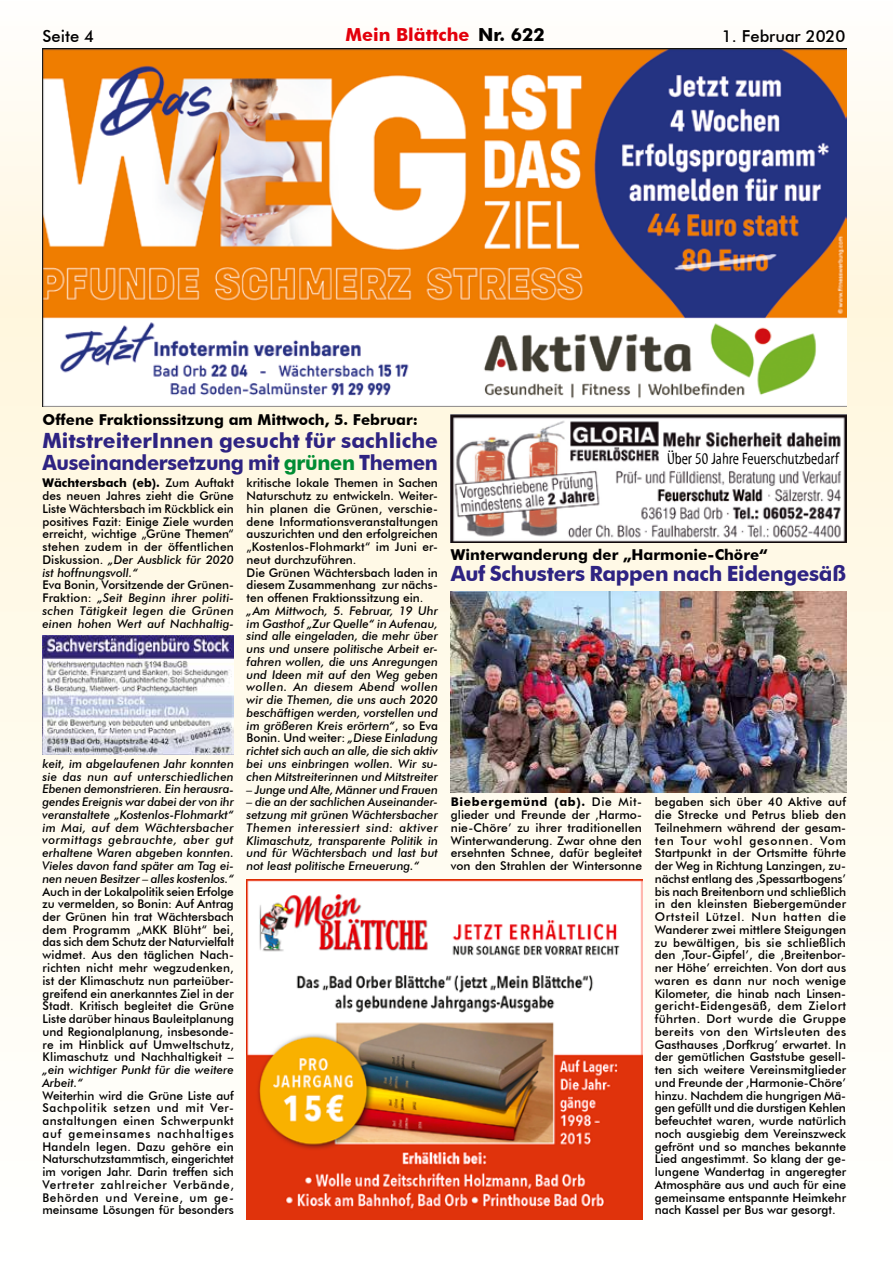
<style>
.page{position:relative;width:893px;height:1263px;background:#fff}
.page>*{position:absolute;margin:0;border:0;box-sizing:border-box;transform-origin:0 0}
.t1{font:700 21px/22.5px "Futura BT";letter-spacing:-.015em;color:#2e2382}
.t2{font:700 18px "Futura BT";color:#e3000b}
.t3{font:16.5px "Myriad Std Tilt";color:#000}
.t4{font:500 16.5px "Futura BT";color:#000}
.t5{font:700 15px "Futura BT";color:#000}
.t6{font:500 12px/12.8px "Futura BT";color:#000;text-align:justify}
.t7{font:italic 500 12px/12.8px "Futura BT";color:#000;text-align:justify}
.s1{color:#000}
.s2{color:#008d34}
.s3{font-weight:700}
.s4{font-style:italic}
.s5{font-style:normal}
</style>
<div class="page">
<img style="left:0;top:48px;width:893px;height:1172px">
<img style="left:43px;top:49px;width:803px;height:357px">
<img style="left:43px;top:635px;width:191px;height:119px">
<img style="left:451px;top:414px;width:395px;height:129px">
<div style="left:661px;top:450px;width:181px;height:19px;background:#fff"></div>
<img style="left:247px;top:879px;width:395px;height:341px">
<img style="left:451px;top:592px;width:395px;height:200px">
<h3 class="t4" style="left:43px;top:26px;width:53px">Seite 4</h3>
<h2 class="t2" style="left:345px;top:24px;width:201px">Mein Blättche <span class="s1">Nr. 622</span></h2>
<h3 class="t4" style="left:722px;top:26px;width:125px">1. Februar 2020</h3>
<p class="t5" style="left:43px;top:411px;width:377px">Offene Fraktionssitzung am Mittwoch, 5. Februar:</p>
<h1 class="t1" style="left:43px;top:429px;width:397px">MitstreiterInnen gesucht für sachliche<br>Auseinandersetzung mit <span class="s2">grünen</span> Themen</h1>
<p class="t6" style="left:43px;top:477px;width:193px"><span class="s3">Wächtersbach (eb).</span> Zum Auftakt des neuen Jahres zieht die Grüne Liste Wächtersbach im Rückblick ein positives Fazit: Einige Ziele wurden erreicht, wichtige „Grüne Themen“ stehen zudem in der öffentlichen Diskussion. <span class="s4">„Der Ausblick für 2020 ist hoffnungsvoll.“</span></p>
<p class="t7" style="left:43px;top:579px;width:193px"><span class="s5">Eva Bonin, Vorsitzende der Grünen-Fraktion:</span> „Seit Beginn ihrer politi&shy;schen Tätigkeit legen die Grünen einen hohen Wert auf Nachhaltig-</p>
<p class="t7" style="left:43px;top:757px;width:193px">keit, im abgelaufenen Jahr konnten sie das nun auf unterschiedlichen Ebenen demonstrieren. Ein herausra&shy;gendes Ereignis war dabei der von ihr veranstaltete „Kostenlos-Flohmarkt“ im Mai, auf dem Wächtersbacher vormittags gebrauchte, aber gut erhaltene Waren abgeben konnten.<br>Vieles davon fand später am Tag ei&shy;nen neuen Besitzer – alles kostenlos.“</p>
<p class="t6" style="left:43px;top:885px;width:193px">Auch in der Lokalpolitik seien Erfolge zu vermelden, so Bonin: Auf Antrag der Grünen hin trat Wächtersbach dem Programm „MKK Blüht“ bei, das sich dem Schutz der Naturvielfalt widmet. Aus den täglichen Nach&shy;richten nicht mehr wegzudenken, ist der Klimaschutz nun parteiüber&shy;greifend ein anerkanntes Ziel in der Stadt. Kritisch begleitet die Grüne Liste darüber hinaus Bauleitplanung und Regionalplanung, insbesonde&shy;re im Hinblick auf Umweltschutz, Klimaschutz und Nachhaltigkeit –</p>
<p class="t7" style="left:43px;top:1063px;width:193px">„ein wichtiger Punkt für die weitere<br>Arbeit.“</p>
<p class="t6" style="left:43px;top:1089px;width:193px">Weiterhin wird die Grüne Liste auf Sachpolitik setzen und mit Ver&shy;anstaltungen einen Schwerpunkt auf gemeinsames nachhaltiges Handeln legen. Dazu gehöre ein Naturschutzstammtisch, eingerichtet im vorigen Jahr. Darin treffen sich Vertreter zahlreicher Verbände, Behörden und Vereine, um ge&shy;meinsame Lösungen für besonders</p>
<p class="t6" style="left:247px;top:477px;width:193px;text-align:left">kritische lokale Themen in Sachen Naturschutz zu entwickeln. Weiter&shy;hin planen die Grünen, verschie&shy;dene Informationsveranstaltungen auszurichten und den erfolgreichen „Kostenlos-Flohmarkt“ im Juni er&shy;neut durchzuführen.<br>Die Grünen Wächtersbach laden in diesem Zusammenhang zur nächs&shy;ten offenen Fraktionssitzung ein.</p>
<p class="t7" style="left:247px;top:604px;width:193px">„Am Mittwoch, 5. Februar, 19 Uhr im Gasthof „Zur Quelle“ in Aufenau, sind alle eingeladen, die mehr über uns und unsere politische Arbeit er&shy;fahren wollen, die uns Anregungen und Ideen mit auf den Weg geben wollen. An diesem Abend wollen wir die Themen, die uns auch 2020 beschäftigen werden, vorstellen und im größeren Kreis erörtern“<span class="s5">, so Eva Bonin. Und weiter:</span> „Diese Einladung richtet sich auch an alle, die sich aktiv bei uns einbringen wollen. Wir su&shy;chen Mitstreiterinnen und Mitstreiter</p>
<p class="t7" style="left:247px;top:783px;width:193px">– Junge und Alte, Männer und Frauen</p>
<p class="t7" style="left:247px;top:795px;width:193px">– die an der sachlichen Auseinander&shy;setzung mit grünen Wächtersbacher Themen interessiert sind: aktiver Klimaschutz, transparente Politik in und für Wächtersbach und last but not least politische Erneuerung.“</p>
<h3 class="t3" style="left:667px;top:449px;width:173px">Über 50 Jahre Feuerschutzbedarf</h3>
<p class="t5" style="left:451px;top:545px;width:318px">Winterwanderung der „Harmonie-Chöre“</p>
<h1 class="t1" style="left:451px;top:562px;width:397px">Auf Schusters Rappen nach Eidengesäß</h1>
<p class="t6" style="left:451px;top:796px;width:193px"><span class="s3">Biebergemünd (ab).</span> Die Mit&shy;glieder und Freunde der ‚Harmo&shy;nie-Chöre’ zu ihrer traditionellen Winterwanderung. Zwar ohne den ersehnten Schnee, dafür begleitet von den Strahlen der Wintersonne</p>
<p class="t6" style="left:655px;top:796px;width:193px">begaben sich über 40 Aktive auf die Strecke und Petrus blieb den Teilnehmern während der gesam&shy;ten Tour wohl gesonnen. Vom Startpunkt in der Ortsmitte führte der Weg in Richtung Lanzingen, zu&shy;nächst entlang des ‚Spessartbogens’ bis nach Breitenborn und schließlich in den kleinsten Biebergemünder Ortsteil Lützel. Nun hatten die Wanderer zwei mittlere Steigungen zu bewältigen, bis sie schließlich den ‚Tour-Gipfel’, die ‚Breitenbor&shy;ner Höhe’ erreichten. Von dort aus waren es dann nur noch wenige Kilometer, die hinab nach Linsen&shy;gericht-Eidengesäß, dem Zielort führten. Dort wurde die Gruppe bereits von den Wirtsleuten des Gasthauses ‚Dorfkrug’ erwartet. In der gemütlichen Gaststube gesell&shy;ten sich weitere Vereinsmitglieder und Freunde der ‚Harmonie-Chöre’ hinzu. Nachdem die hungrigen Mä&shy;gen gefüllt und die durstigen Kehlen befeuchtet waren, wurde natürlich noch ausgiebig dem Vereinszweck gefrönt und so manches bekannte Lied angestimmt. So klang der ge&shy;lungene Wandertag in angeregter Atmosphäre aus und auch für eine gemeinsame entspannte Heimkehr nach Kassel per Bus war gesorgt.</p>
</div>
